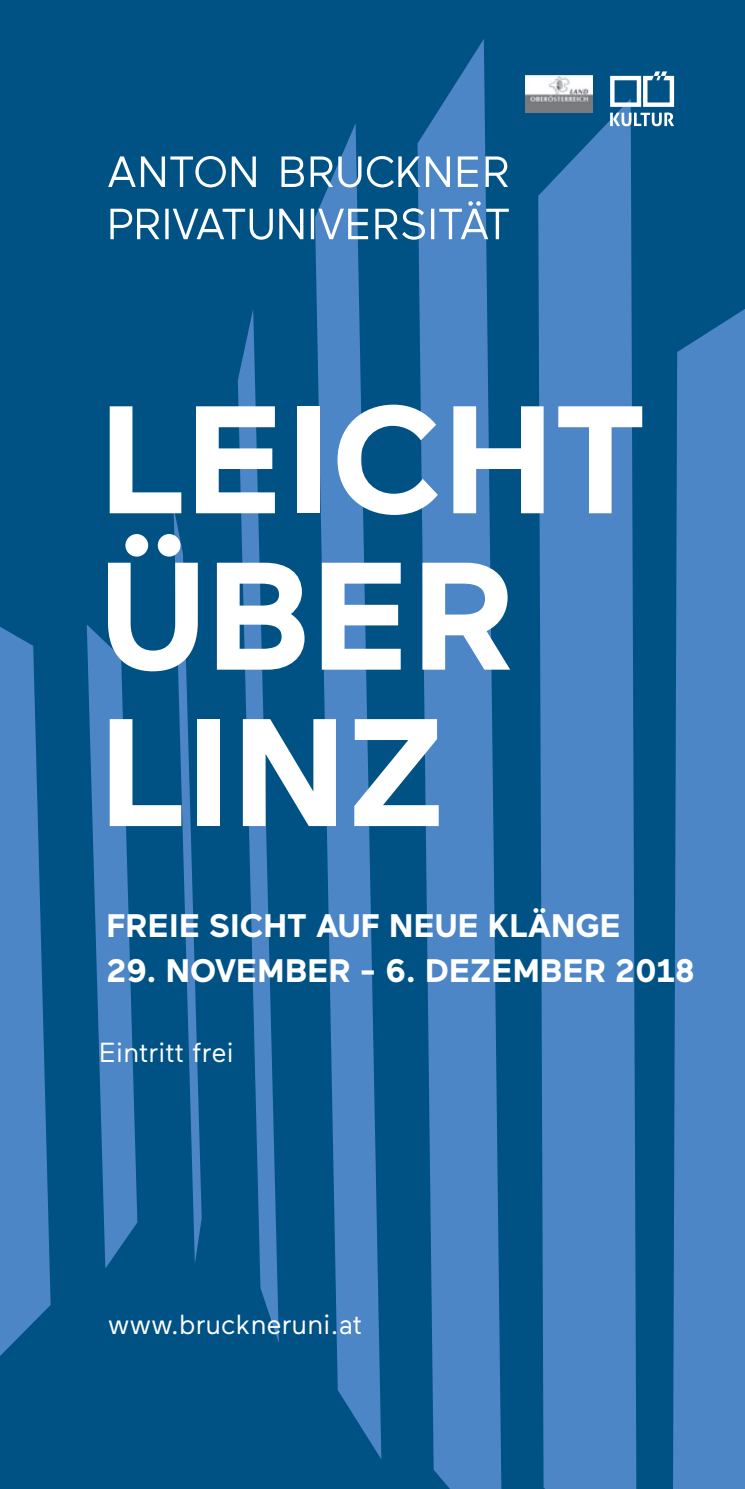
<style>
.page{position:relative;width:745px;height:1489px;background:#fff}
.page>*{position:absolute;margin:0;border:0;box-sizing:border-box;transform-origin:0 0}
.t1{font:700 152.5px/156.2px "Maax";color:#fff}
.t2{font:700 32.5px "Maax";color:#fff}
.t3{font:27.5px "Maax";color:#fff}
</style>
<div class="page">
<div style="left:0;top:0;width:744px;height:1488px;background:#005285"></div>
<div style="left:673px;top:309px;width:71px;height:1179px;background:#4c86c6"></div>
<svg style="left:538px;top:99px;width:98px;height:1389px;background:#4681c0"></svg>
<svg style="left:417px;top:39px;width:84px;height:1449px;fill:#4c86c6"></svg>
<svg style="left:315px;top:124px;width:66px;height:1335px;fill:#4c86c6"></svg>
<svg style="left:238px;top:309px;width:41px;height:1033px"></svg>
<svg style="left:173px;top:507px;width:28px;height:756px"></svg>
<svg style="left:87px;top:625px;width:50px;height:643px"></svg>
<svg style="left:0;top:627px;width:51px;height:728px"></svg>
<svg style="left:609px;top:71px;width:64px;height:55px"></svg>
<img style="left:525px;top:76px;width:67px;height:37px">
<svg style="left:110px;top:201px;width:398px;height:39px"></svg>
<svg style="left:108px;top:156px;width:399px;height:31px"></svg>
<h1 class="t1" style="left:99px;top:384px;width:548px">LEICHT<br>ÜBER<br>LINZ</h1>
<p class="t2" style="left:106px;top:908px;width:515px">FREIE SICHT AUF NEUE KLÄNGE</p>
<p class="t2" style="left:106px;top:953px;width:590px">29. NOVEMBER - 6. DEZEMBER 2018</p>
<p class="t3" style="left:99px;top:1037px;width:136px">Eintritt frei</p>
<p class="t3" style="left:108px;top:1309px;width:255px">www.bruckneruni.at</p>
</div>
